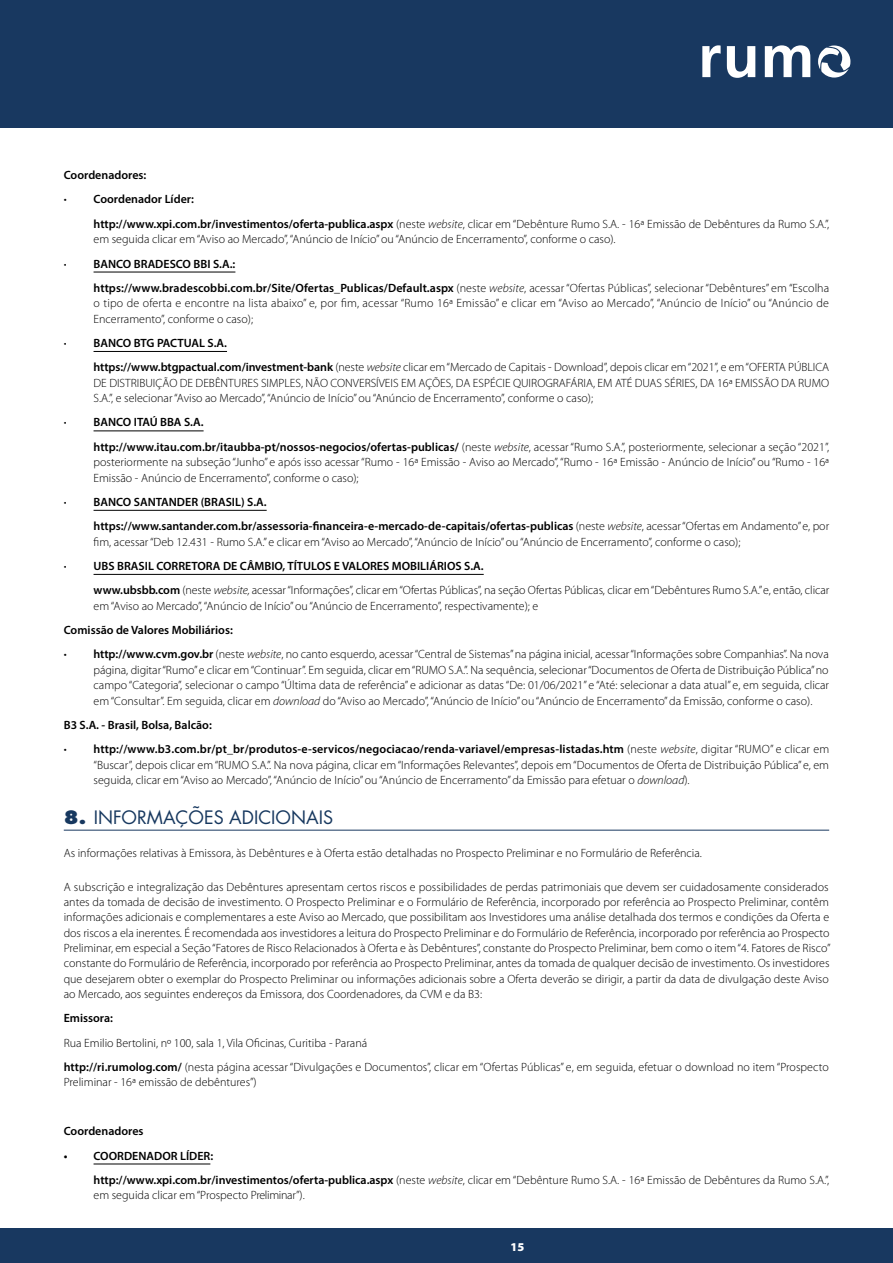
<style>
.page{position:relative;width:893px;height:1263px;background:#fff}
.page>*{position:absolute;margin:0;border:0;box-sizing:border-box;transform-origin:0 0}
.t1{font:18px "Futura";color:#17385f}
.t2{font:300 12px/15.3px "Myriad Pro";color:#000}
.t3{font:600 12px/24.3px "Myriad Pro";color:#000}
.t4{font:900 12px "Myriad Pro";color:#fff}
.s1{font-weight:300}
.s2{font-weight:600}
.s3{font-style:italic}
.s4{font-weight:300;font-style:italic}
.s5{font-weight:800}
</style>
<div class="page">
<div style="left:0;top:0;width:893px;height:128px;background:#183860"></div>
<div style="left:0;top:1229px;width:893px;height:34px;background:#183860"></div>
<svg style="left:702px;top:45px;width:19px;height:32px"></svg>
<svg style="left:727px;top:46px;width:28px;height:32px"></svg>
<svg style="left:765px;top:45px;width:45px;height:32px"></svg>
<svg style="left:818px;top:46px;width:32px;height:32px"></svg>
<hr style="left:64px;top:830px;width:765px;height:1px;background:#17385f">
<hr style="left:94px;top:351px;width:133px;height:1px;background:#000">
<hr style="left:94px;top:272px;width:141px;height:1px;background:#000">
<hr style="left:94px;top:431px;width:110px;height:1px;background:#000">
<hr style="left:94px;top:510px;width:173px;height:1px;background:#000">
<hr style="left:94px;top:574px;width:390px;height:1px;background:#000">
<hr style="left:94px;top:1164px;width:116px;height:1px;background:#000">
<p class="t3" style="left:64px;top:163px;width:84px">Coordenadores:</p>
<p class="t3" style="left:64px;top:187px;width:132px"><span class="s1">•</span> Coordenador Líder:</p>
<p class="t2" style="left:94px;top:216px;width:737px"><span class="s2">http://www.xpi.com.br/investimentos/oferta-publica.aspx</span> (neste <span class="s3">website</span>, clicar em “Debênture Rumo S.A. - 16ª Emissão de Debêntures da Rumo S.A.”, em seguida clicar em “Aviso ao Mercado”, “Anúncio de Início” ou “Anúncio de Encerramento”, conforme o caso).</p>
<p class="t3" style="left:94px;top:251px;width:737px;text-indent:-30px">· BANCO BRADESCO BBI S.A.:<br>https://www.bradescobbi.com.br/Site/Ofertas_Publicas/Default.aspx <span class="s1">(neste</span> <span class="s4">website</span><span class="s1">, acessar “Ofertas Públicas”, selecionar “Debêntures” em “Escolha</span></p>
<p class="t2" style="left:94px;top:296px;width:737px">o tipo de oferta e encontre na lista abaixo” e, por fm, acessar “Rumo 16ª Emissão” e clicar em “Aviso ao Mercado”, “Anúncio de Início” ou “Anúncio de<br>Encerramento”, conforme o caso);</p>
<p class="t3" style="left:64px;top:330px;width:165px">· BANCO BTG PACTUAL S.A.</p>
<p class="t2" style="left:94px;top:360px;width:737px;text-align:justify"><span class="s2">https://www.btgpactual.com/investment-bank</span> (neste <span class="s3">website</span> clicar em “Mercado de Capitais - Download”, depois clicar em “2021”, e em “OFERTA PÚBLICA DE DISTRIBUIÇÃO DE DEBÊNTURES SIMPLES, NÃO CONVERSÍVEIS EM AÇÕES, DA ESPÉCIE QUIROGRAFÁRIA, EM ATÉ DUAS SÉRIES, DA 16ª EMISSÃO DA RUMO S.A.”, e selecionar “Aviso ao Mercado”, “Anúncio de Início” ou “Anúncio de Encerramento”, conforme o caso);</p>
<p class="t3" style="left:64px;top:410px;width:141px">· BANCO ITAÚ BBA S.A.</p>
<p class="t2" style="left:94px;top:439px;width:737px;text-align:justify"><span class="s2">http://www.itau.com.br/itaubba-pt/nossos-negocios/ofertas-publicas/</span> (neste <span class="s3">website</span>, acessar “Rumo S.A.”, posteriormente, selecionar a seção “2021”, posteriormente na subseção “Junho” e após isso acessar “Rumo - 16ª Emissão - Aviso ao Mercado”, “Rumo - 16ª Emissão - Anúncio de Início” ou “Rumo - 16ª Emissão - Anúncio de Encerramento”, conforme o caso);</p>
<p class="t3" style="left:64px;top:489px;width:204px">· BANCO SANTANDER (BRASIL) S.A.</p>
<p class="t2" style="left:94px;top:519px;width:737px"><span class="s2">https://www.santander.com.br/assessoria-fnanceira-e-mercado-de-capitais/ofertas-publicas</span> (neste <span class="s3">website</span>, acessar “Ofertas em Andamento” e, por fm, acessar “Deb 12.431 - Rumo S.A.” e clicar em “Aviso ao Mercado”, “Anúncio de Início” ou “Anúncio de Encerramento”, conforme o caso);</p>
<p class="t3" style="left:64px;top:553px;width:421px">· UBS BRASIL CORRETORA DE CÂMBIO, TÍTULOS E VALORES MOBILIÁRIOS S.A.</p>
<p class="t2" style="left:94px;top:583px;width:737px"><span class="s2">www.ubsbb.com</span> (neste <span class="s3">website,</span> acessar “Informações”, clicar em “Ofertas Públicas”, na seção Ofertas Públicas, clicar em “Debêntures Rumo S.A.” e, então, clicar em “Aviso ao Mercado”, “Anúncio de Início” ou “Anúncio de Encerramento”, respectivamente); e</p>
<p class="t3" style="left:64px;top:618px;width:171px">Comissão de Valores Mobiliários:</p>
<p class="t2" style="left:94px;top:647px;width:737px;text-align:justify;text-indent:-30px">• <span class="s2">http://www.cvm.gov.br</span> (neste <span class="s3">website</span>, no canto esquerdo, acessar “Central de Sistemas” na página inicial, acessar “Informações sobre Companhias”. Na nova página, digitar “Rumo” e clicar em “Continuar”. Em seguida, clicar em “RUMO S.A.”. Na sequência, selecionar “Documentos de Oferta de Distribuição Pública” no campo “Categoria”, selecionar o campo “Última data de referência” e adicionar as datas “De: 01/06/2021” e “Até: selecionar a data atual” e, em seguida, clicar em “Consultar”. Em seguida, clicar em <span class="s3">download</span> do “Aviso ao Mercado”, “Anúncio de Início” ou “Anúncio de Encerramento” da Emissão, conforme o caso).</p>
<p class="t3" style="left:64px;top:712px;width:150px">B3 S.A. - Brasil, Bolsa, Balcão:</p>
<p class="t2" style="left:94px;top:742px;width:737px;text-align:justify;text-indent:-30px">• <span class="s2">http://www.b3.com.br/pt_br/produtos-e-servicos/negociacao/renda-variavel/empresas-listadas.htm</span> (neste <span class="s3">website</span>, digitar “RUMO” e clicar em “Buscar”, depois clicar em “RUMO S.A.”. Na nova página, clicar em “Informações Relevantes”, depois em “Documentos de Oferta de Distribuição Pública” e, em seguida, clicar em “Aviso ao Mercado”, “Anúncio de Início” ou “Anúncio de Encerramento” da Emissão para efetuar o <span class="s3">download</span>).</p>
<h4 class="t1" style="left:64px;top:805px;width:271px"><span class="s5">8.</span> INFORMAÇÕES ADICIONAIS</h4>
<p class="t2" style="left:64px;top:846px;width:640px">As informações relativas à Emissora, às Debêntures e à Oferta estão detalhadas no Prospecto Preliminar e no Formulário de Referência.</p>
<p class="t2" style="left:64px;top:879px;width:768px">A subscrição e integralização das Debêntures apresentam certos riscos e possibilidades de perdas patrimoniais que devem ser cuidadosamente considerados antes da tomada de decisão de investimento. O Prospecto Preliminar e o Formulário de Referência, incorporado por referência ao Prospecto Preliminar, contêm informações adicionais e complementares a este Aviso ao Mercado, que possibilitam aos Investidores uma análise detalhada dos termos e condições da Oferta e dos riscos a ela inerentes. É recomendada aos investidores a leitura do Prospecto Preliminar e do Formulário de Referência, incorporado por referência ao Prospecto Preliminar, em especial a Seção “Fatores de Risco Relacionados à Oferta e às Debêntures”, constante do Prospecto Preliminar, bem como o item “4. Fatores de Risco” constante do Formulário de Referência, incorporado por referência ao Prospecto Preliminar, antes da tomada de qualquer decisão de investimento. Os investidores que desejarem obter o exemplar do Prospecto Preliminar ou informações adicionais sobre a Oferta deverão se dirigir, a partir da data de divulgação deste Aviso ao Mercado, aos seguintes endereços da Emissora, dos Coordenadores, da CVM e da B3:</p>
<p class="t3" style="left:64px;top:1006px;width:51px">Emissora:</p>
<p class="t2" style="left:64px;top:1035px;width:305px">Rua Emilio Bertolini, nº 100, sala 1, Vila Ofcinas, Curitiba - Paraná</p>
<p class="t2" style="left:64px;top:1060px;width:766px"><span class="s2">http://ri.rumolog.com/</span> (nesta página acessar “Divulgações e Documentos”, clicar em “Ofertas Públicas” e, em seguida, efetuar o download no item “Prospecto<br>Preliminar - 16ª emissão de debêntures”)</p>
<p class="t3" style="left:64px;top:1119px;width:81px">Coordenadores</p>
<p class="t3" style="left:64px;top:1143px;width:151px">• COORDENADOR LÍDER:</p>
<p class="t2" style="left:94px;top:1172px;width:737px"><span class="s2">http://www.xpi.com.br/investimentos/oferta-publica.aspx</span> (neste <span class="s3">website</span>, clicar em “Debênture Rumo S.A. - 16ª Emissão de Debêntures da Rumo S.A.”, em seguida clicar em “Prospecto Preliminar”).</p>
<p class="t4" style="left:511px;top:1240px;width:15px">15</p>
</div>
